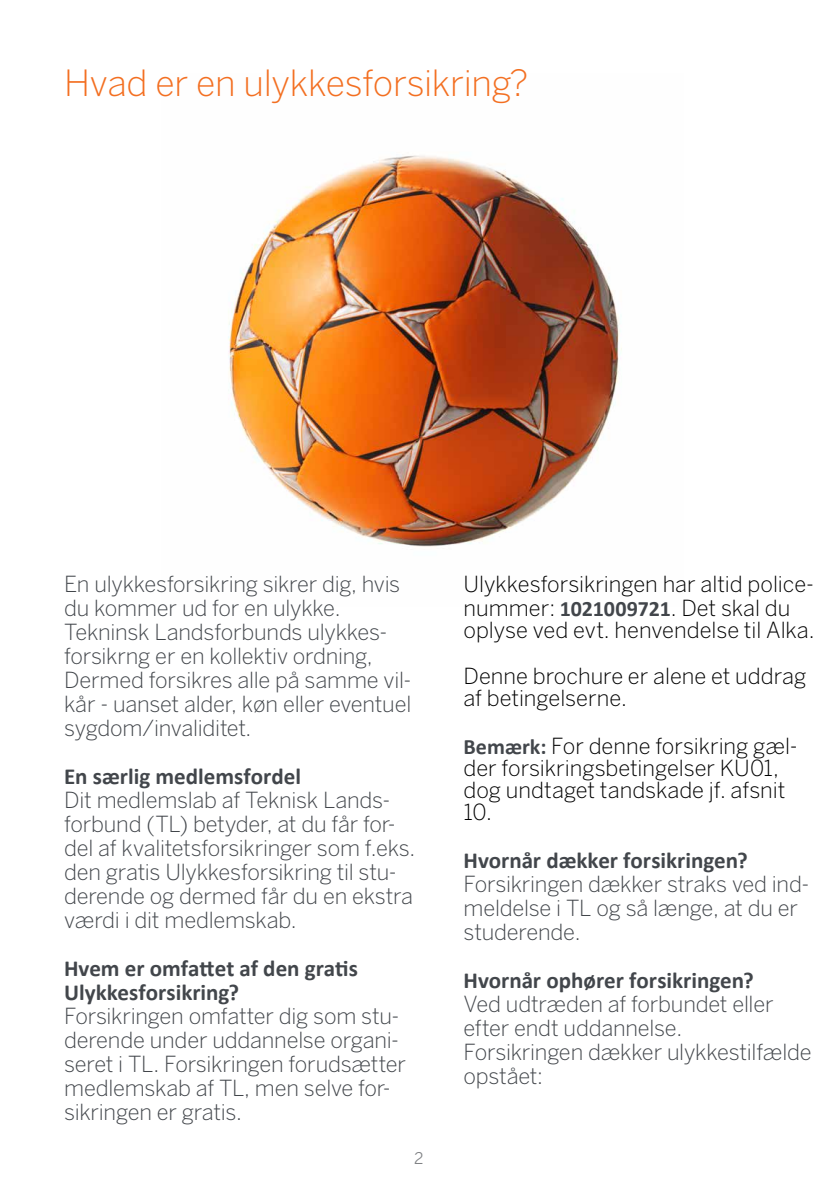
<style>
.page{position:relative;width:840px;height:1191px;background:#fff}
.page>*{position:absolute;margin:0;border:0;box-sizing:border-box;transform-origin:0 0}
.t1{font:300 35.8px "Benton Sans";letter-spacing:-.005em;color:#f36f21}
.t2{font:700 23px/24px "Calibri";color:#42464b}
.t3{font:300 22px/24px "Benton Sans";letter-spacing:-.01em;color:#42464b}
.t4{font:300 22px/22px "Benton Sans";color:#000}
.t5{font:16px "Benton Sans";color:#808285}
.s1{font-family:"Calibri";font-weight:700;color:#42464b}
</style>
<div class="page">
<img style="left:228px;top:155px;width:394px;height:392px">
<h1 class="t1" style="left:64px;top:62px;width:465px">Hvad er en ulykkesforsikring?</h1>
<p class="t3" style="left:64px;top:572px;width:348px">En ulykkesforsikring sikrer dig, hvis du kommer ud for en ulykke.<br>Tekninsk Landsforbunds ulykkes&shy;forsikrng er en kollektiv ordning,<br>Dermed forsikres alle på samme vil&shy;kår - uanset alder, køn eller eventuel sygdom/invaliditet.</p>
<p class="t2" style="left:64px;top:764px;width:238px">En særlig medlemsfordel</p>
<p class="t3" style="left:64px;top:788px;width:352px">Dit medlemslab af Teknisk Lands&shy;forbund (TL) betyder, at du får for&shy;del af kvalitetsforsikringer som f.eks. den gratis Ulykkesforsikring til stu&shy;derende og dermed får du en ekstra værdi i dit medlemskab.</p>
<p class="t2" style="left:64px;top:956px;width:295px">Hvem er omfattet af den gratis<br>Ulykkesforsikring?</p>
<p class="t3" style="left:64px;top:1004px;width:343px">Forsikringen omfatter dig som stu&shy;derende under uddannelse organi&shy;seret i TL. Forsikringen forudsætter medlemskab af TL, men selve for&shy;sikringen er gratis.</p>
<p class="t5" style="left:414px;top:1148px;width:11px">2</p>
<p class="t4" style="left:463px;top:572px;width:352px;line-height:24px">Ulykkesforsikringen har altid police&shy;nummer: <span class="s1">1021009721</span>. Det skal du</p>
<p class="t4" style="left:463px;top:607px;width:352px;line-height:46px">oplyse ved evt. henvendelse til Alka.<br>Denne brochure er alene et uddrag</p>
<p class="t4" style="left:463px;top:674px;width:335px;line-height:48px">af betingelserne.<br><span class="s1">Bemærk:</span> For denne forsikring gæl-</p>
<p class="t4" style="left:463px;top:757px;width:323px">der forsikringsbetingelser KU01, dog undtaget tandskade jf. afsnit<br>10.</p>
<p class="t2" style="left:463px;top:848px;width:285px">Hvornår dækker forsikringen?</p>
<p class="t3" style="left:463px;top:872px;width:347px">Forsikringen dækker straks ved ind&shy;meldelse i TL og så længe, at du er studerende.</p>
<p class="t2" style="left:463px;top:968px;width:291px">Hvornår ophører forsikringen?</p>
<p class="t3" style="left:463px;top:992px;width:349px">Ved udtræden af forbundet eller efter endt uddannelse.<br>Forsikringen dækker ulykkestilfælde opstået:</p>
</div>
